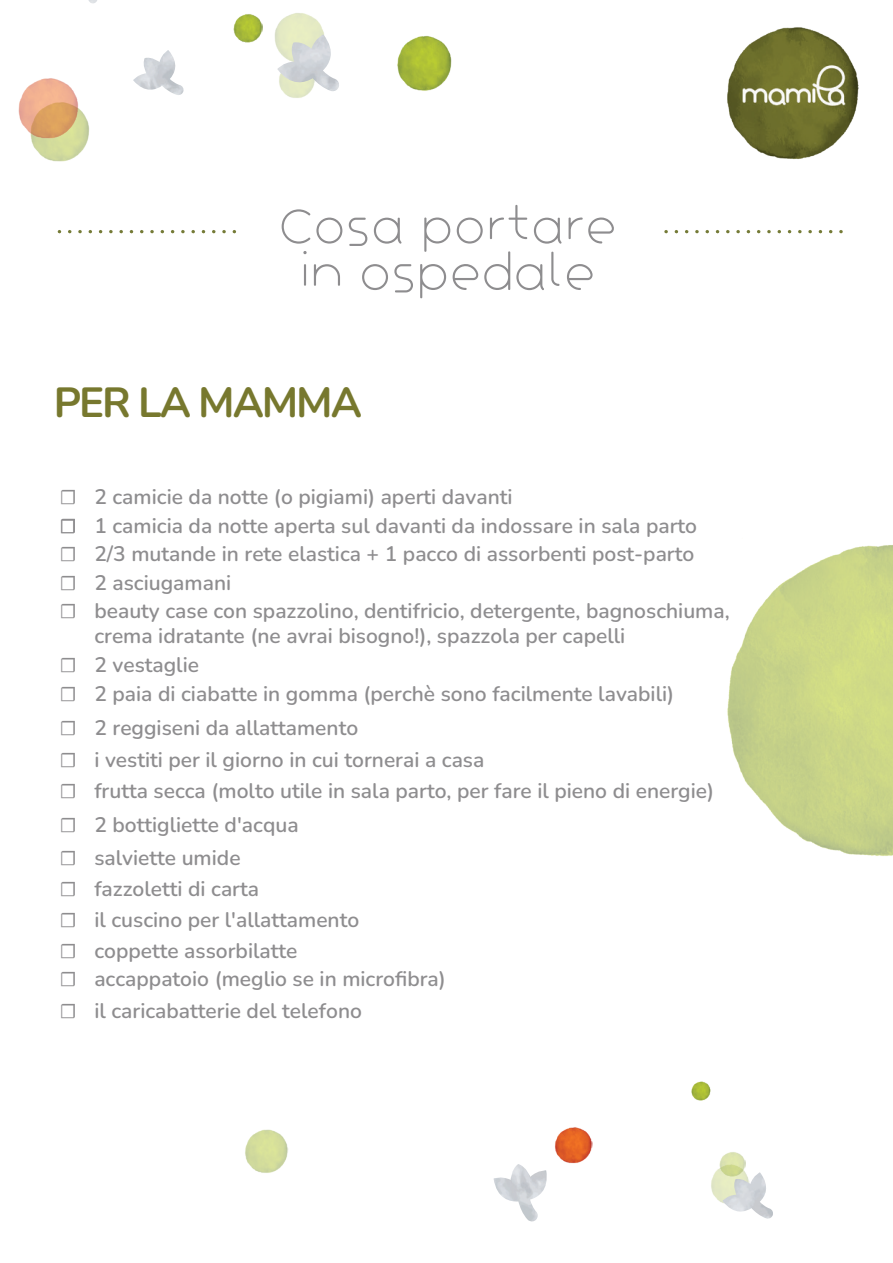
<style>
.page{position:relative;width:893px;height:1263px;background:#fff}
.page>*{position:absolute;margin:0;border:0;box-sizing:border-box;transform-origin:0 0}
.t1{font:60px/46.5px "Crapaud petit";letter-spacing:-.035em;color:#8e8d8f;text-align:center}
.t2{font:700 42px "Nunito";letter-spacing:-.05em;color:#77782e}
.t3{font:600 21px/31.5px "Nunito";color:#8e8d8f}
.t4{font:21px "Source Sans Pro";color:#8e8d8f}
.s1{font-family:"Source Sans Pro";font-weight:400}
</style>
<div class="page">
<img style="left:727px;top:27px;width:132px;height:132px">
<svg style="left:59px;top:230px;width:177px;height:3px"></svg>
<svg style="left:666px;top:230px;width:177px;height:3px"></svg>
<img style="left:727px;top:545px;width:166px;height:311px">
<img style="left:31px;top:109px;width:58px;height:53px">
<img style="left:283px;top:92px;width:27px;height:6px">
<img style="left:234px;top:14px;width:28px;height:29px">
<img style="left:274px;top:13px;width:50px;height:35px">
<img style="left:397px;top:36px;width:55px;height:55px">
<img style="left:277px;top:34px;width:62px;height:58px">
<svg style="left:88px;top:0;width:9px;height:3px"></svg>
<img style="left:133px;top:50px;width:51px;height:45px">
<img style="left:245px;top:1129px;width:43px;height:44px">
<img style="left:691px;top:1082px;width:19px;height:19px">
<img style="left:711px;top:1164px;width:35px;height:39px">
<img style="left:720px;top:1152px;width:25px;height:25px">
<img style="left:722px;top:1172px;width:51px;height:47px">
<img style="left:494px;top:1164px;width:53px;height:58px">
<img style="left:18px;top:78px;width:61px;height:61px">
<img style="left:555px;top:1127px;width:37px;height:37px">
<h1 class="t1" style="left:277px;top:202px;width:342px">Cosa portare in ospedale</h1>
<h2 class="t2" style="left:54px;top:373px;width:310px">PER LA MAMMA</h2>
<p class="t3" style="left:94px;top:480px;width:420px">2 camicie da notte (o pigiami) aperti davanti</p>
<p class="t4" style="left:60px;top:484px;width:18px">☐</p>
<p class="t3" style="left:60px;top:511px;width:671px;line-height:28.3px"><span class="s1">☐</span> 1 camicia da notte aperta sul davanti da indossare in sala parto<br><span class="s1">☐</span> 2/3 mutande in rete elastica + 1 pacco di assorbenti post-parto<br><span class="s1">☐</span> 2 asciugamani<br><span class="s1">☐</span> beauty case con spazzolino, dentifricio, detergente, bagnoschiuma,</p>
<p class="t3" style="left:60px;top:620px;width:616px;line-height:29.1px;text-indent:35px">crema idratante (ne avrai bisogno!), spazzola per capelli<br><span class="s1">☐</span> 2 vestaglie<br><span class="s1">☐</span> 2 paia di ciabatte in gomma (perchè sono facilmente lavabili)</p>
<p class="t3" style="left:60px;top:711px;width:656px"><span class="s1">☐</span> 2 reggiseni da allattamento<br><span class="s1">☐</span> i vestiti per il giorno in cui tornerai a casa<br><span class="s1">☐</span> frutta secca (molto utile in sala parto, per fare il pieno di energie)</p>
<p class="t3" style="left:60px;top:808px;width:301px"><span class="s1">☐</span> 2 bottigliette d'acqua<br><span class="s1">☐</span> salviette umide<br><span class="s1">☐</span> fazzoletti di carta<br><span class="s1">☐</span> il cuscino per l'allattamento <span class="s1">☐</span> coppette assorbilatte</p>
<p class="t3" style="left:60px;top:962px;width:388px;line-height:32.1px"><span class="s1">☐</span> accappatoio (meglio se in microfibra) <span class="s1">☐</span> il caricabatterie del telefono</p>
</div>
